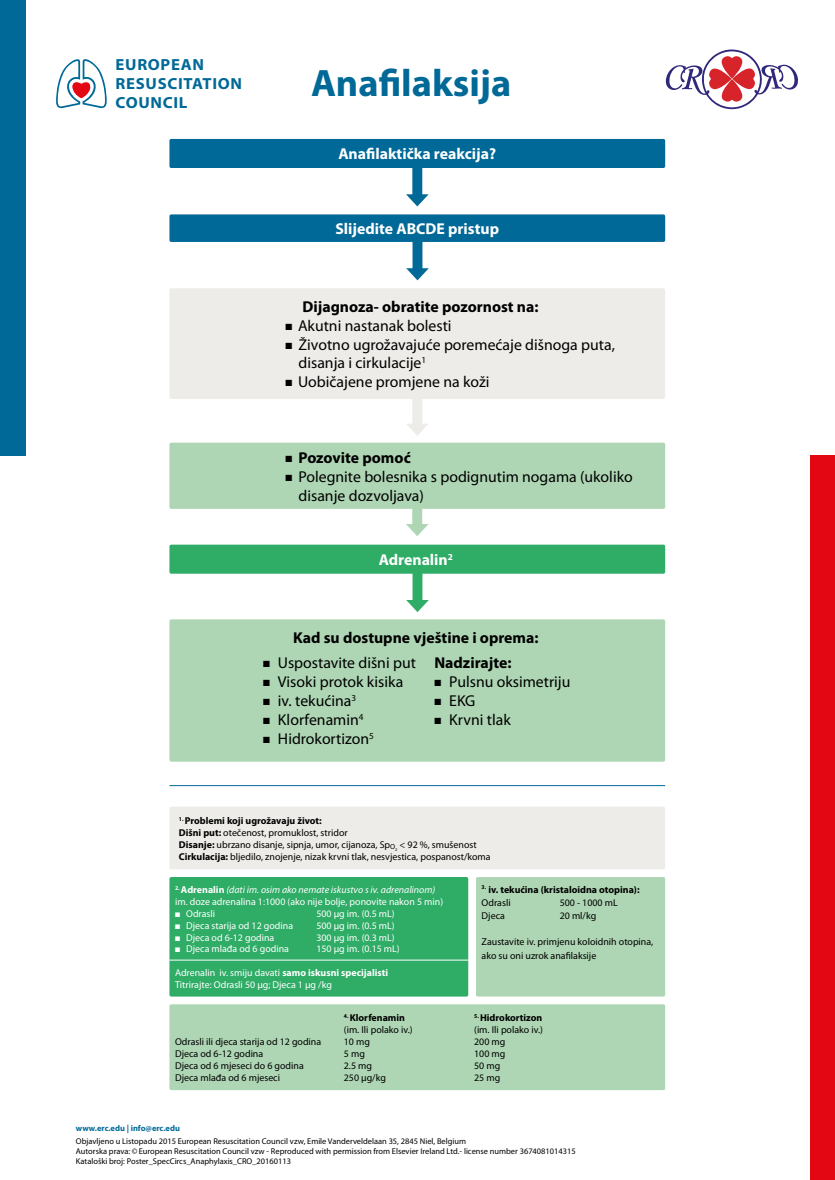
<style>
.page{position:relative;width:835px;height:1180px;background:#fff}
.page>*{position:absolute;margin:0;border:0;box-sizing:border-box;transform-origin:0 0}
.t1{font:700 38.32px "Myriad Pro";color:#006997}
.t2{font:700 16.1px/19.2px "Myriad Pro";letter-spacing:.04em;color:#006997;scale:1.04 1}
.t3{font:15.75px/18.9px "Myriad Pro";color:#000}
.t4{font:700 15.75px "Myriad Pro";color:#000}
.t5{font:700 15.75px "Myriad Pro";color:#fff}
.t6{font:9.94px/11.9px "Myriad Pro";color:#000}
.t7{font:9.94px/11.9px "Myriad Pro";color:#fff}
.t8{font:700 9.94px/13.2px "Myriad Pro";color:#000}
.t9{font:8.4px/10.1px "Myriad Pro";color:#000}
.t10{font:700 8.4px "Myriad Pro";color:#006997}
.s1{font-weight:700}
.s2{font-style:italic}
.s3{font-weight:400}
</style>
<div class="page">
<div style="left:412px;top:494px;width:10px;height:34px;background:#aed6b4"></div>
<svg style="left:406px;top:524px;width:22px;height:12px"></svg>
<div style="left:412px;top:164px;width:10px;height:34px;background:#006997"></div>
<svg style="left:406px;top:194px;width:22px;height:12px"></svg>
<div style="left:169px;top:139px;width:496px;height:29px;background:#006997;border-radius:2px"></div>
<div style="left:412px;top:238px;width:10px;height:34px;background:#006997"></div>
<svg style="left:406px;top:268px;width:22px;height:12px"></svg>
<div style="left:169px;top:214px;width:496px;height:28px;background:#006997;border-radius:2px"></div>
<div style="left:169px;top:443px;width:496px;height:66px;background:#aed6b4;border-radius:2px"></div>
<div style="left:169px;top:877px;width:299px;height:119px;background:#2fac66;border-radius:2px"></div>
<hr style="left:169px;top:960px;width:299px;height:1px;background:#fff">
<div style="left:476px;top:877px;width:189px;height:119px;background:#aed6b4;border-radius:2px"></div>
<div style="left:169px;top:1004px;width:496px;height:86px;background:#aed6b4;border-radius:2px"></div>
<div style="left:412px;top:394px;width:10px;height:33px;background:#edece8"></div>
<svg style="left:407px;top:424px;width:21px;height:12px"></svg>
<div style="left:169px;top:288px;width:496px;height:111px;background:#edece8;border-radius:2px"></div>
<div style="left:169px;top:544px;width:496px;height:30px;background:#2fac66;border-radius:2px"></div>
<div style="left:412px;top:571px;width:10px;height:33px;background:#2fac66"></div>
<svg style="left:406px;top:600px;width:22px;height:12px"></svg>
<div style="left:169px;top:619px;width:496px;height:142px;background:#aed6b4;border-radius:2px"></div>
<div style="left:169px;top:806px;width:496px;height:63px;background:#edece8;border-radius:2px"></div>
<hr style="left:169px;top:785px;width:496px;height:1px;background:#006997">
<div style="left:0;top:0;width:25px;height:455px;background:#006997"></div>
<div style="left:809px;top:455px;width:25px;height:725px;background:#e30613"></div>
<svg style="left:56px;top:59px;width:51px;height:49px"></svg>
<svg style="left:665px;top:50px;width:133px;height:59px"></svg>
<h2 class="t2" style="left:116px;top:54px;width:123px">EUROPEAN<br>RESUSCITATION<br>COUNCIL</h2>
<h1 class="t1" style="left:311px;top:58px;width:202px">Anafilaksija</h1>
<h3 class="t5" style="left:338px;top:144px;width:159px">Anafilaktička reakcija?</h3>
<h3 class="t5" style="left:335px;top:218px;width:165px">Slijedite ABCDE pristup</h3>
<h3 class="t4" style="left:302px;top:296px;width:237px">Dijagnoza- obratite pozornost na:</h3>
<h3 class="t3" style="left:285px;top:316px;width:167px">■ Akutni nastanak bolesti</h3>
<h3 class="t3" style="left:298px;top:334px;width:318px;text-indent:-13px">■ Životno ugrožavajuće poremećaje dišnoga puta, disanja i cirkulacije<sup>1</sup></h3>
<h3 class="t3" style="left:285px;top:372px;width:205px">■ Uobičajene promjene na koži</h3>
<h3 class="t4" style="left:285px;top:447px;width:127px">■ Pozovite pomoć</h3>
<h3 class="t3" style="left:298px;top:467px;width:335px;text-indent:-13px">■ Polegnite bolesnika s podignutim nogama (ukoliko disanje dozvoljava)</h3>
<h3 class="t5" style="left:378px;top:549px;width:76px">Adrenalin<sup>2</sup></h3>
<h3 class="t4" style="left:293px;top:628px;width:247px">Kad su dostupne vještine i oprema:</h3>
<h3 class="t3" style="left:263px;top:653px;width:154px">■ Uspostavite dišni put</h3>
<h3 class="t3" style="left:263px;top:672px;width:142px">■ Visoki protok kisika</h3>
<h3 class="t3" style="left:263px;top:691px;width:95px">■ iv. tekućina<sup>3</sup></h3>
<h3 class="t3" style="left:263px;top:710px;width:102px">■ Klorfenamin<sup>4</sup></h3>
<h3 class="t3" style="left:263px;top:729px;width:112px">■ Hidrokortizon<sup>5</sup></h3>
<h3 class="t4" style="left:434px;top:652px;width:79px">Nadzirajte:</h3>
<h3 class="t3" style="left:434px;top:672px;width:138px">■ Pulsnu oksimetriju</h3>
<h3 class="t3" style="left:434px;top:691px;width:43px">■ EKG</h3>
<h3 class="t3" style="left:434px;top:710px;width:78px">■ Krvni tlak</h3>
<p class="t6" style="left:179px;top:814px;width:313px"><sup>1.</sup> <span class="s1">Problemi koji ugrožavaju život:<br>Dišni put:</span> otečenost, promuklost, stridor<br><span class="s1">Disanje:</span> ubrzano disanje, sipnja, umor, cijanoza, Sp<sub>O</sub><sub>2</sub> &lt; 92 %, smušenost <span class="s1">Cirkulacija:</span> bljedilo, znojenje, nizak krvni tlak, nesvjestica, pospanost/koma</p>
<p class="t7" style="left:175px;top:883px;width:269px"><sup>2.</sup> <span class="s1">Adrenalin</span> <span class="s2">(dati im. osim ako nemate iskustvo s iv. adrenalinom) </span>im. doze adrenalina 1:1000 (ako nije bolje, ponovite nakon 5 min)</p>
<p class="t7" style="left:175px;top:907px;width:42px">■ Odrasli</p>
<p class="t7" style="left:316px;top:907px;width:80px">500 µg im. (0.5 mL)</p>
<p class="t7" style="left:175px;top:919px;width:119px">■ Djeca starija od 12 godina</p>
<p class="t7" style="left:316px;top:919px;width:80px">500 µg im. (0.5 mL)</p>
<p class="t7" style="left:175px;top:931px;width:101px">■ Djeca od 6-12 godina</p>
<p class="t7" style="left:316px;top:931px;width:80px">300 µg im. (0.3 mL)</p>
<p class="t7" style="left:175px;top:943px;width:115px">■ Djeca mlađa od 6 godina</p>
<p class="t7" style="left:316px;top:943px;width:85px">150 µg im. (0.15 mL)</p>
<p class="t7" style="left:175px;top:967px;width:214px">Adrenalin iv. smiju davati <span class="s1">samo iskusni specijalisti<br></span>Titrirajte: Odrasli 50 µg; Djeca 1 µg /kg</p>
<p class="t8" style="left:481px;top:882px;width:159px"><sup>3.</sup> iv. tekućina (kristaloidna otopina):<br><span class="s3">Odrasli</span></p>
<p class="t6" style="left:559px;top:896px;width:59px">500 - 1000 mL</p>
<p class="t6" style="left:481px;top:909px;width:25px">Djeca</p>
<p class="t6" style="left:559px;top:909px;width:38px">20 ml/kg</p>
<p class="t6" style="left:481px;top:935px;width:173px;line-height:13.2px">Zaustavite iv. primjenu koloidnih otopina, ako su oni uzrok anafilaksije</p>
<p class="t8" style="left:344px;top:1011px;width:63px"><sup>4.</sup> Klorfenamin</p>
<p class="t8" style="left:474px;top:1011px;width:70px"><sup>5.</sup> Hidrokortizon</p>
<p class="t6" style="left:344px;top:1023px;width:70px">(im. Ili polako iv.)</p>
<p class="t6" style="left:474px;top:1023px;width:70px">(im. Ili polako iv.)</p>
<p class="t6" style="left:175px;top:1035px;width:148px">Odrasli ili djeca starija od 12 godina</p>
<p class="t6" style="left:344px;top:1035px;width:28px">10 mg</p>
<p class="t6" style="left:474px;top:1035px;width:33px">200 mg</p>
<p class="t6" style="left:175px;top:1047px;width:90px">Djeca od 6-12 godina</p>
<p class="t6" style="left:344px;top:1047px;width:23px">5 mg</p>
<p class="t6" style="left:474px;top:1047px;width:33px">100 mg</p>
<p class="t6" style="left:175px;top:1059px;width:130px">Djeca od 6 mjeseci do 6 godina</p>
<p class="t6" style="left:344px;top:1059px;width:30px">2.5 mg</p>
<p class="t6" style="left:474px;top:1059px;width:28px">50 mg</p>
<p class="t6" style="left:175px;top:1071px;width:106px">Djeca mlađa od 6 mjeseci</p>
<p class="t6" style="left:344px;top:1071px;width:44px">250 µg/kg</p>
<p class="t6" style="left:474px;top:1071px;width:28px">25 mg</p>
<p class="t10" style="left:76px;top:1123px;width:105px">www.erc.edu | info@erc.edu</p>
<p class="t9" style="left:76px;top:1136px;width:501px">Objavljeno u Listopadu 2015 European Resuscitation Council vzw, Emile Vanderveldelaan 35, 2845 Niel, Belgium<br>Autorska prava: ©European Resuscitation Council vzw - Reproduced with permission from Elsevier Ireland Ltd.- license number 3674081014315<br>Kataloški broj: Poster_SpecCircs_Anaphylaxis_CRO_20160113</p>
</div>
